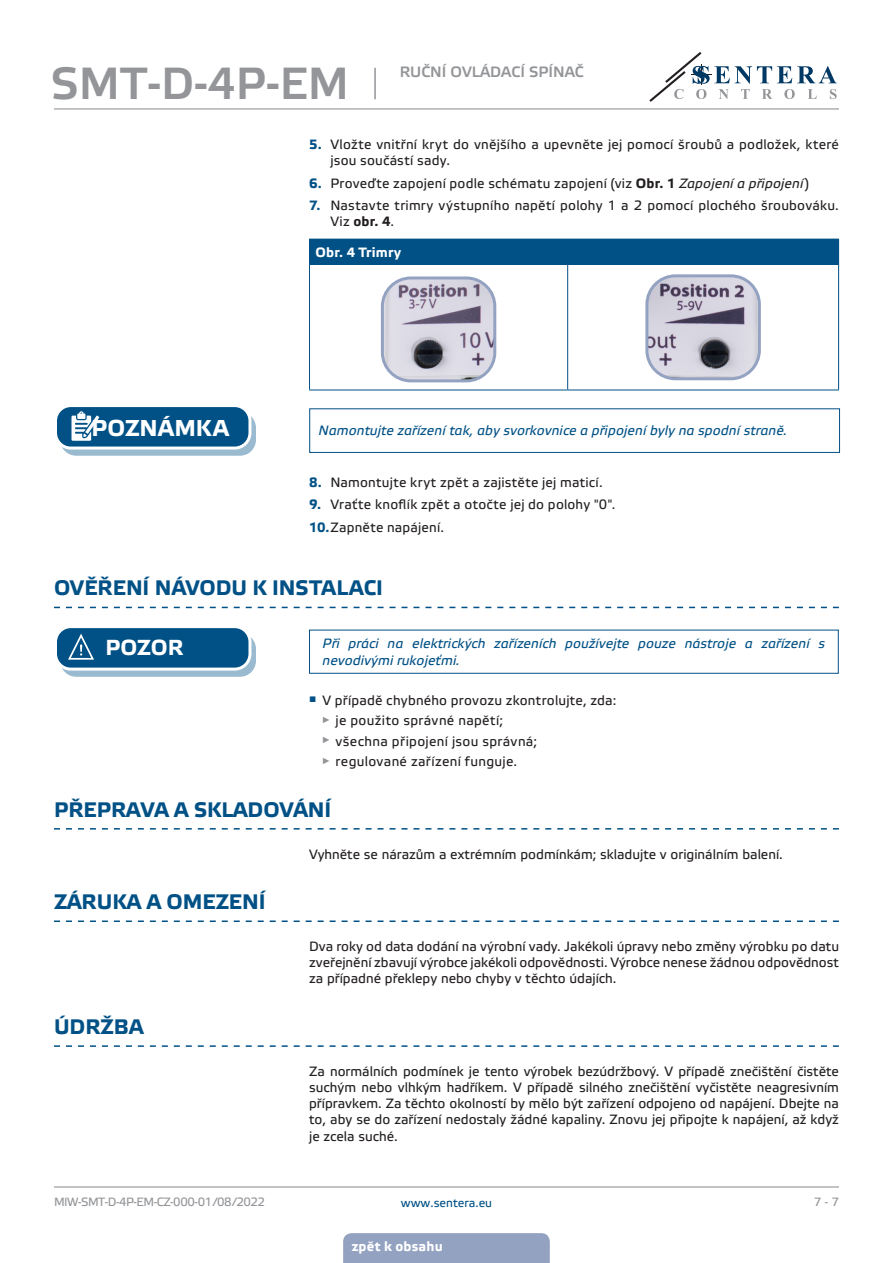
<style>
.page{position:relative;width:893px;height:1263px;background:#fff}
.page>*{position:absolute;margin:0;border:0;box-sizing:border-box;transform-origin:0 0}
.t1{font:45px "Etelka Medium Pro";color:#939598}
.t2{font:700 22.95px "Etelka Text Pro";letter-spacing:.01em;color:#fff}
.t3{font:700 21.75px "Etelka Text Pro";letter-spacing:-.005em;color:#fff}
.t4{font:700 21px "Etelka Text Pro";color:#015186}
.t5{font:15px "Etelka Medium Pro";color:#939598}
.body{font:13.5px/16.2px "Etelka Text Pro";letter-spacing:.015em;color:#231f20}
.attention{font:italic 13.5px/16.2px "Etelka Text Pro";letter-spacing:.005em;color:#015186}
.table_text{font:700 13.5px "Etelka Text Pro";letter-spacing:.015em;color:#fff}
.t6{font:12px "Etelka Text Pro";letter-spacing:-.04em;color:#939598}
.t7{font:12px "Etelka Text Pro";color:#015186}
.s1{font-weight:700;color:#015186}
.s2{font-weight:700}
.s3{font-style:italic}
</style>
<div class="page">
<hr style="left:54px;top:108px;width:785px;height:1px;background:#939598">
<hr style="left:54px;top:1186px;width:785px;height:1px;background:#939598">
<svg style="left:649px;top:52px;width:188px;height:50px"></svg>
<div style="left:343px;top:1233px;width:207px;height:30px;background:#94a2c2"></div>
<div style="left:309px;top:239px;width:530px;height:26px;background:#015186"></div>
<hr style="left:309px;top:265px;width:1px;height:125px;background:#015186">
<hr style="left:567px;top:265px;width:1px;height:125px;background:#015186">
<hr style="left:838px;top:265px;width:1px;height:125px;background:#015186">
<hr style="left:309px;top:390px;width:259px;height:1px;background:#015186">
<hr style="left:568px;top:390px;width:271px;height:1px;background:#015186">
<img style="left:383px;top:280px;width:112px;height:101px">
<div style="left:381px;top:276px;width:115px;height:106px;border:3px solid #94a2c2;border-radius:28px"></div>
<img style="left:649px;top:278px;width:108px;height:98px">
<div style="left:645px;top:274px;width:116px;height:106px;border:3px solid #94a2c2;border-radius:28px"></div>
<div style="left:61px;top:413px;width:194px;height:42px;background:#9abacf;border-radius:15px"></div>
<div style="left:60px;top:412px;width:196px;height:44px;border:1px solid #015186;border-radius:15px"></div>
<div style="left:56px;top:406px;width:194px;height:42px;background:#015186;border-radius:15px"></div>
<div style="left:54px;top:404px;width:197px;height:46px;border:3px solid #fff;border-radius:15px"></div>
<svg style="left:71px;top:411px;width:34px;height:38px"></svg>
<div style="left:309px;top:408px;width:531px;height:45px;border:1px solid #015186"></div>
<svg style="left:54px;top:607px;width:785px;height:1px"></svg>
<div style="left:61px;top:634px;width:194px;height:42px;background:#9abacf;border-radius:15px"></div>
<div style="left:60px;top:633px;width:196px;height:44px;border:1px solid #015186;border-radius:15px"></div>
<div style="left:56px;top:627px;width:194px;height:42px;background:#015186;border-radius:15px"></div>
<div style="left:54px;top:625px;width:197px;height:46px;border:3px solid #fff;border-radius:15px"></div>
<svg style="left:67px;top:633px;width:38px;height:37px"></svg>
<div style="left:309px;top:630px;width:530px;height:44px;border:1px solid #015186"></div>
<svg style="left:54px;top:828px;width:785px;height:1px"></svg>
<svg style="left:54px;top:920px;width:785px;height:2px"></svg>
<svg style="left:54px;top:1045px;width:785px;height:2px"></svg>
<hr style="left:374px;top:68px;width:2px;height:31px;background:#939598">
<h1 class="t1" style="left:51px;top:59px;width:300px">SMT-D-4P-EM</h1>
<p class="t5" style="left:400px;top:64px;width:186px">RUČNÍ OVLÁDACÍ SPÍNAČ</p>
<p class="body" style="left:330px;top:137px;width:510px;text-indent:-21px"><span class="s1">5.</span> Vložte vnitřní kryt do vnějšího a upevněte jej pomocí šroubů a podložek, které jsou součástí sady.</p>
<p class="body" style="left:309px;top:176px;width:501px"><span class="s1">6.</span> Proveďte zapojení podle schématu zapojení (viz <span class="s2">Obr. 1</span> <span class="s3">Zapojení a připojení</span> )</p>
<p class="body" style="left:330px;top:198px;width:510px;text-indent:-21px"><span class="s1">7.</span> Nastavte trimry výstupního napětí polohy 1 a 2 pomocí plochého šroubováku.<br>Viz <span class="s2">obr. 4</span>.</p>
<p class="table_text" style="left:315px;top:245px;width:87px">Obr. 4 Trimry</p>
<p class="t2" style="left:92px;top:416px;width:139px">POZNÁMKA</p>
<p class="attention" style="left:319px;top:424px;width:470px">Namontujte zařízení tak, aby svorkovnice a připojení byly na spodní straně.</p>
<p class="body" style="left:309px;top:475px;width:295px"><span class="s1">8.</span> Namontujte kryt zpět a zajistěte jej maticí.</p>
<p class="body" style="left:309px;top:497px;width:308px"><span class="s1">9.</span> Vraťte knoflík zpět a otočte jej do polohy "0".</p>
<p class="body" style="left:309px;top:520px;width:136px"><span class="s1">10.</span>Zapněte napájení.</p>
<p class="t4" style="left:54px;top:576px;width:330px">OVĚŘENÍ NÁVODU K INSTALACI</p>
<p class="t3" style="left:105px;top:636px;width:79px">POZOR</p>
<p class="attention" style="left:323px;top:636px;width:504px">Při práci na elektrických zařízeních používejte pouze nástroje a zařízení s nevodivými rukojeťmi.</p>
<p class="body" style="left:309px;top:693px;width:309px"><sup>■</sup> V případě chybného provozu zkontrolujte, zda:</p>
<p class="body" style="left:322px;top:713px;width:183px"><sup>►</sup> je použito správné napětí;</p>
<p class="body" style="left:322px;top:734px;width:217px"><sup>►</sup> všechna připojení jsou správná;</p>
<p class="body" style="left:322px;top:754px;width:197px"><sup>►</sup> regulované zařízení funguje.</p>
<p class="t4" style="left:54px;top:798px;width:279px">PŘEPRAVA A SKLADOVÁNÍ</p>
<p class="body" style="left:309px;top:846px;width:475px">Vyhněte se nárazům a extrémním podmínkám; skladujte v originálním balení.</p>
<p class="t4" style="left:54px;top:890px;width:213px">ZÁRUKA A OMEZENÍ</p>
<p class="body" style="left:309px;top:939px;width:531px;text-align:justify">Dva roky od data dodání na výrobní vady. Jakékoli úpravy nebo změny výrobku po datu zveřejnění zbavují výrobce jakékoli odpovědnosti. Výrobce nenese žádnou odpovědnost za případné překlepy nebo chyby v těchto údajích.</p>
<p class="t4" style="left:54px;top:1015px;width:91px">ÚDRŽBA</p>
<p class="body" style="left:309px;top:1064px;width:531px;text-align:justify">Za normálních podmínek je tento výrobek bezúdržbový. V případě znečištění čistěte suchým nebo vlhkým hadříkem. V případě silného znečištění vyčistěte neagresivním přípravkem. Za těchto okolností by mělo být zařízení odpojeno od napájení. Dbejte na to, aby se do zařízení nedostaly žádné kapaliny. Znovu jej připojte k napájení, až když je zcela suché.</p>
<p class="t6" style="left:54px;top:1195px;width:212px">MIW-SMT-D-4P-EM-CZ-000 - 01 / 08 / 2022</p>
<p class="t7" style="left:401px;top:1196px;width:93px">www.sentera.eu</p>
<p class="t6" style="left:814px;top:1195px;width:27px">7 - 7</p>
<p class="table_text" style="left:352px;top:1239px;width:93px">zpět k obsahu</p>
</div>
